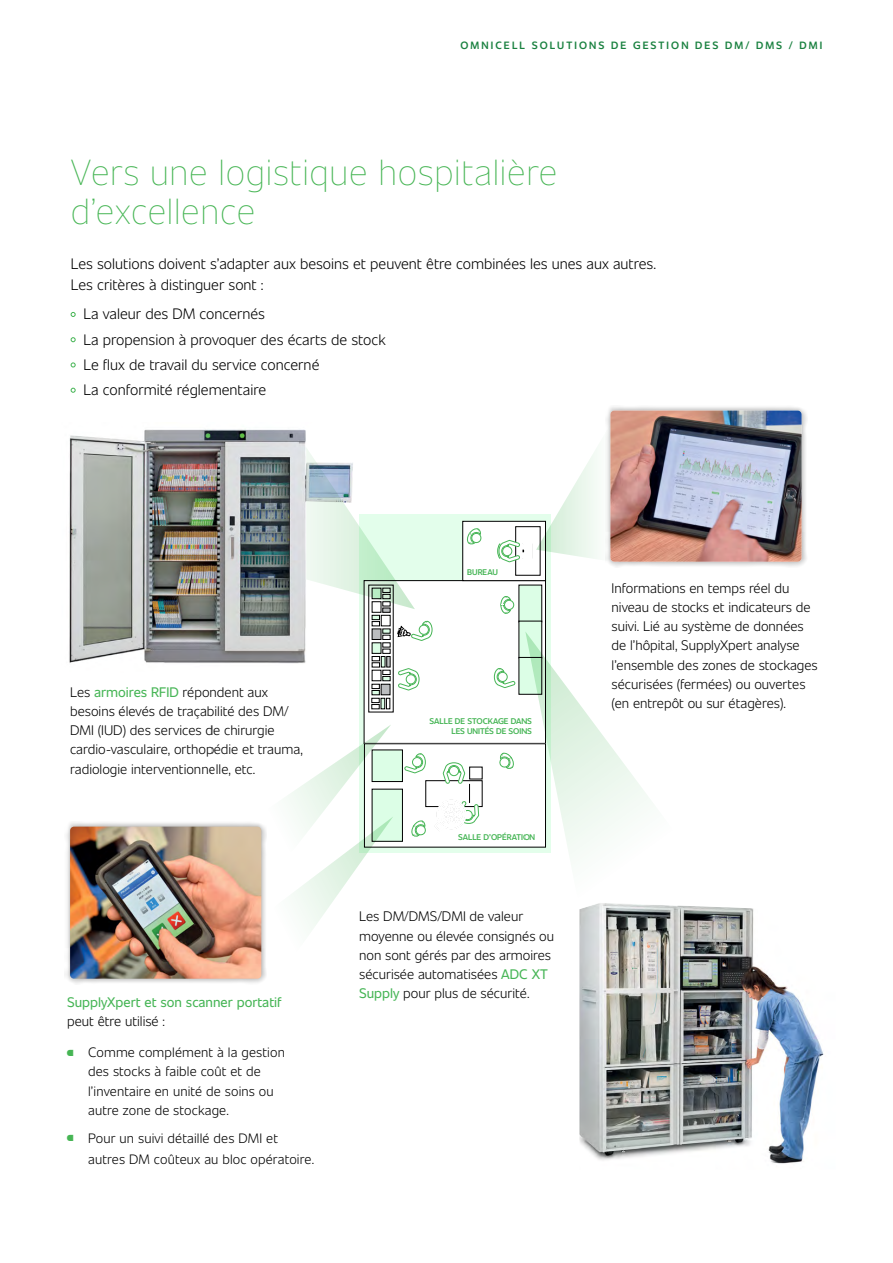
<style>
.page{position:relative;width:893px;height:1263px;background:#fff}
.page>*{position:absolute;margin:0;border:0;box-sizing:border-box;transform-origin:0 0}
.t1{font:200 36px/39px "Unitext";letter-spacing:.02em;color:#46b554}
.t2{font:300 15px/25.2px "Unitext";color:#000}
.t3{font:300 13.65px/19.2px "Unitext";color:#000}
.t4{font:13.65px "Unitext";color:#46b555}
.t5{font:300 13.5px/19.2px "Unitext";letter-spacing:.01em;color:#000}
.t6{font:600 10.5px "Unitext";letter-spacing:.2em;color:#1a8140}
.t7{font:600 8.25px/10.5px "Unitext";color:#46b555;text-align:right}
.s1{font-weight:400;color:#46b555}
.s2{font-family:"Superellipse";font-weight:400;font-size:12px;color:#46b554}
</style>
<div class="page">
<svg style="left:71px;top:312px;width:4px;height:5px"></svg>
<svg style="left:71px;top:337px;width:4px;height:5px"></svg>
<svg style="left:71px;top:363px;width:4px;height:4px"></svg>
<svg style="left:71px;top:388px;width:4px;height:4px"></svg>
<img style="left:69px;top:429px;width:237px;height:235px">
<img style="left:579px;top:908px;width:245px;height:256px">
<div style="left:359px;top:514px;width:192px;height:338px;background:#e3feeb"></div>
<div style="left:364px;top:581px;width:181px;height:162px;background:#fff"></div>
<div style="left:364px;top:744px;width:181px;height:103px;background:#fff"></div>
<div style="left:426px;top:780px;width:56px;height:27px;border:1px solid #000"></div>
<div style="left:372px;top:789px;width:30px;height:52px;background:#dcfee6"></div>
<div style="left:372px;top:789px;width:31px;height:52px;border:1px solid #000"></div>
<div style="left:372px;top:750px;width:30px;height:31px;background:#dcfee6"></div>
<div style="left:372px;top:750px;width:31px;height:32px;border:1px solid #000"></div>
<svg style="left:434px;top:762px;width:45px;height:68px"></svg>
<div style="left:449px;top:766px;width:10px;height:10px;background:#fff;border-radius:50%"></div>
<div style="left:449px;top:766px;width:10px;height:10px;border:1px solid #46b555;border-radius:50%"></div>
<svg style="left:405px;top:753px;width:21px;height:20px"></svg>
<svg style="left:499px;top:752px;width:15px;height:17px"></svg>
<svg style="left:411px;top:820px;width:15px;height:17px"></svg>
<div style="left:519px;top:585px;width:23px;height:37px;background:#dcfee6"></div>
<div style="left:519px;top:621px;width:23px;height:37px;background:#dcfee6"></div>
<div style="left:519px;top:657px;width:23px;height:37px;background:#dcfee6"></div>
<div style="left:504px;top:600px;width:10px;height:10px;border:1px solid #46b555;border-radius:50%"></div>
<svg style="left:500px;top:596px;width:11px;height:18px"></svg>
<svg style="left:494px;top:668px;width:21px;height:20px"></svg>
<div style="left:463px;top:521px;width:82px;height:60px;background:#fff"></div>
<div style="left:463px;top:521px;width:83px;height:60px;border:1px solid #000"></div>
<svg style="left:467px;top:528px;width:15px;height:17px"></svg>
<div style="left:605px;top:405px;width:202px;height:162px;background:#000;opacity:.4"></div>
<img style="left:610px;top:411px;width:192px;height:151px">
<svg style="left:306px;top:448px;width:126px;height:261px"></svg>
<svg style="left:497px;top:422px;width:115px;height:140px"></svg>
<svg style="left:525px;top:631px;width:218px;height:293px"></svg>
<div style="left:65px;top:821px;width:202px;height:163px;background:#000;opacity:.4"></div>
<img style="left:70px;top:827px;width:143px;height:152px">
<svg style="left:213px;top:724px;width:180px;height:260px"></svg>
<p class="t6" style="left:460px;top:38px;width:363px">OMNICELL SOLUTIONS DE GESTION DES DM/ DMS / DMI</p>
<h1 class="t1" style="left:71px;top:150px;width:488px">Vers une logistique hospitalière d’excellence</h1>
<p class="t2" style="left:71px;top:252px;width:587px;line-height:21px">Les solutions doivent s’adapter aux besoins et peuvent être combinées les unes aux autres.<br>Les critères à distinguer sont :</p>
<p class="t2" style="left:83px;top:300px;width:304px">La valeur des DM concernés<br>La propension à provoquer des écarts de stock Le flux de travail du service concerné<br>La conformité réglementaire</p>
<p class="t3" style="left:70px;top:681px;width:234px">Les <span class="s1">armoires RFID</span> répondent aux besoins élevés de traçabilité des DM/ DMI (IUD) des services de chirurgie cardio-vasculaire, orthopédie et trauma, radiologie interventionnelle, etc.</p>
<p class="t4" style="left:67px;top:992px;width:216px">SupplyXpert et son scanner portatif</p>
<p class="t3" style="left:67px;top:1011px;width:99px">peut être utilisé :</p>
<p class="t5" style="left:88px;top:1042px;width:198px;text-indent:-21px"><span class="s2">A</span> Comme complément à la gestion des stocks à faible coût et de l’inventaire en unité de soins ou autre zone de stockage.</p>
<p class="t5" style="left:88px;top:1126px;width:227px;line-height:21px;text-indent:-21px"><span class="s2">A</span> Pour un suivi détaillé des DMI et autres DM coûteux au bloc opératoire.</p>
<p class="t7" style="left:467px;top:567px;width:32px">BUREAU</p>
<p class="t7" style="left:430px;top:715px;width:104px">SALLE DE STOCKAGE DANS<br>LES UNITÉS DE SOINS</p>
<p class="t7" style="left:458px;top:831px;width:78px">SALLE D’OPÉRATION</p>
<p class="t3" style="left:359px;top:906px;width:196px">Les DM/DMS/DMI de valeur moyenne ou élevée consignés ou non sont gérés par des armoires sécurisée automatisées <span class="s1">ADC XT<br>Supply</span> pour plus de sécurité.</p>
<p class="t3" style="left:612px;top:577px;width:208px">Informations en temps réel du niveau de stocks et indicateurs de suivi. Lié au système de données de l’hôpital, SupplyXpert analyse l’ensemble des zones de stockages sécurisées (fermées) ou ouvertes (en entrepôt ou sur étagères).</p>
</div>
